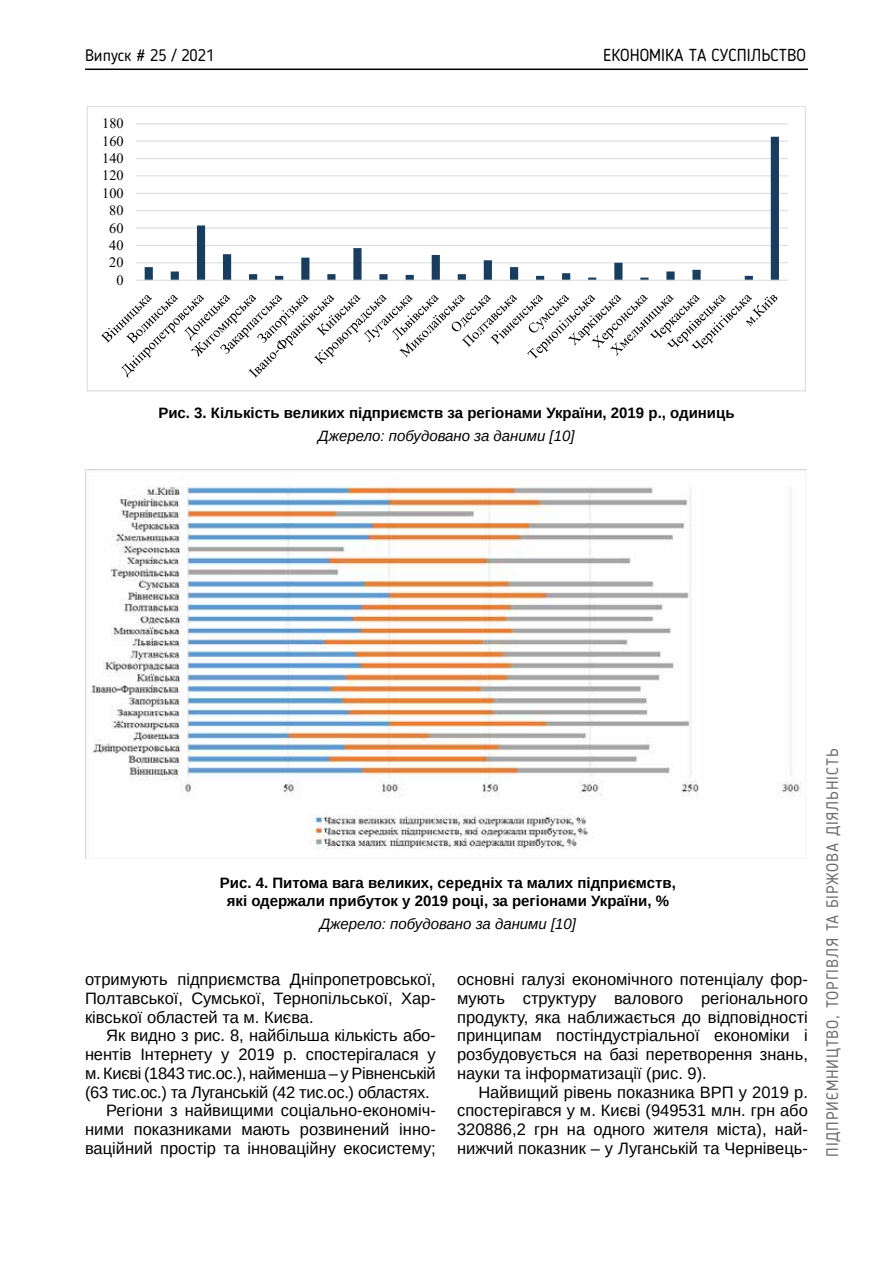
<style>
.page{position:relative;width:893px;height:1263px;background:#fff}
.page>*{position:absolute;margin:0;border:0;box-sizing:border-box;transform-origin:0 0}
.t1{font:17.25px "Blogger Sans";color:#000}
.t2{font:16.5px/18.8px "Arimo";color:#000;text-align:justify}
.t3{font:16.5px "Arimo";letter-spacing:-.02em;color:#000}
.t4{font:16.5px "Blogger Sans";letter-spacing:.05em;color:#6d6e71}
.t5{font:16.5px "Blogger Sans";color:#000}
.t6{font:700 15px/18.8px "Arimo";color:#000;text-align:center}
.t7{font:italic 15px "Arimo";color:#000}
.t8{font:14.25px "Times New Roman";letter-spacing:.005em;color:#000}
</style>
<div class="page">
<hr style="left:85px;top:69px;width:723px;height:1px;background:#000">
<hr style="left:136px;top:262px;width:652px;height:1px;background:#dcddde">
<hr style="left:136px;top:245px;width:652px;height:1px;background:#dcddde">
<hr style="left:136px;top:227px;width:652px;height:2px;background:#dcddde">
<hr style="left:136px;top:210px;width:652px;height:1px;background:#dcddde">
<hr style="left:136px;top:193px;width:652px;height:1px;background:#dcddde">
<hr style="left:136px;top:175px;width:652px;height:1px;background:#dcddde">
<hr style="left:136px;top:158px;width:652px;height:1px;background:#dcddde">
<hr style="left:136px;top:141px;width:652px;height:1px;background:#dcddde">
<hr style="left:136px;top:123px;width:652px;height:1px;background:#dcddde">
<svg style="left:145px;top:137px;width:634px;height:143px"></svg>
<hr style="left:136px;top:280px;width:652px;height:1px;background:#dcddde">
<svg style="left:101px;top:295px;width:676px;height:83px"></svg>
<img style="left:85px;top:469px;width:721px;height:390px">
<p class="t5" style="left:85px;top:45px;width:131px">Випуск # 25 / 2021</p>
<p class="t1" style="left:603px;top:45px;width:204px">ЕКОНОМІКА ТА СУСПІЛЬСТВО</p>
<p class="t8" style="left:102px;top:113px;width:23px">180</p>
<p class="t8" style="left:102px;top:131px;width:23px">160</p>
<p class="t8" style="left:102px;top:148px;width:23px">140</p>
<p class="t8" style="left:102px;top:166px;width:23px">120</p>
<p class="t8" style="left:102px;top:183px;width:23px">100</p>
<p class="t8" style="left:109px;top:200px;width:16px">80</p>
<p class="t8" style="left:109px;top:218px;width:16px">60</p>
<p class="t8" style="left:109px;top:235px;width:16px">40</p>
<p class="t8" style="left:109px;top:253px;width:16px">20</p>
<p class="t8" style="left:116px;top:270px;width:9px">0</p>
<p class="t6" style="left:158px;top:404px;width:578px">Рис. 3. Кількість великих підприємств за регіонами України, 2019 р., одиниць</p>
<p class="t7" style="left:318px;top:426px;width:258px">Джерело: побудовано за даними [10]</p>
<p class="t6" style="left:220px;top:873px;width:458px">Рис. 4. Питома вага великих, середніх та малих підприємств, які одержали прибуток у 2019 році, за регіонами України, %</p>
<p class="t7" style="left:320px;top:914px;width:258px">Джерело: побудовано за даними [10]</p>
<p class="t2" style="left:85px;top:970px;width:352px">отримують підприємства Дніпропетровської, Полтавської, Сумської, Тернопільської, Хар&shy;ківської областей та м. Києва.</p>
<p class="t2" style="left:106px;top:1026px;width:331px">Як видно з рис. 8, найбільша кількість або-</p>
<p class="t2" style="left:85px;top:1045px;width:352px">нентів Інтернету у 2019 р. спостерігалася у</p>
<p class="t3" style="left:85px;top:1063px;width:352px">м. Києві (1843 тис.ос.), найменша – у Рівненській</p>
<p class="t3" style="left:85px;top:1081px;width:346px">(63 тис.ос.) та Луганській (42 тис.ос.) областях.</p>
<p class="t2" style="left:106px;top:1101px;width:331px">Регіони з найвищими соціально-економіч-</p>
<p class="t2" style="left:85px;top:1120px;width:352px">ними показниками мають розвинений інно-</p>
<p class="t2" style="left:85px;top:1139px;width:352px">ваційний простір та інноваційну екосистему;</p>
<p class="t2" style="left:457px;top:970px;width:352px">основні галузі економічного потенціалу фор&shy;мують структуру валового регіонального продукту, яка наближається до відповідності принципам постіндустріальної економіки і розбудовується на базі перетворення знань, науки та інформатизації (рис. 9).</p>
<p class="t2" style="left:457px;top:1082px;width:352px;text-indent:21px">Найвищий рівень показника ВРП у 2019 р. спостерігався у м. Києві (949531 млн. грн або 320886,2 грн на одного жителя міста), най&shy;нижчий показник – у Луганській та Чернівець-</p>
<p class="t4" style="left:822px;top:1157px;width:410px;rotate:-90deg">ПІДПРИЄМНИЦТВО, ТОРГІВЛЯ ТА БІРЖОВА ДІЯЛЬНІСТЬ</p>
</div>
